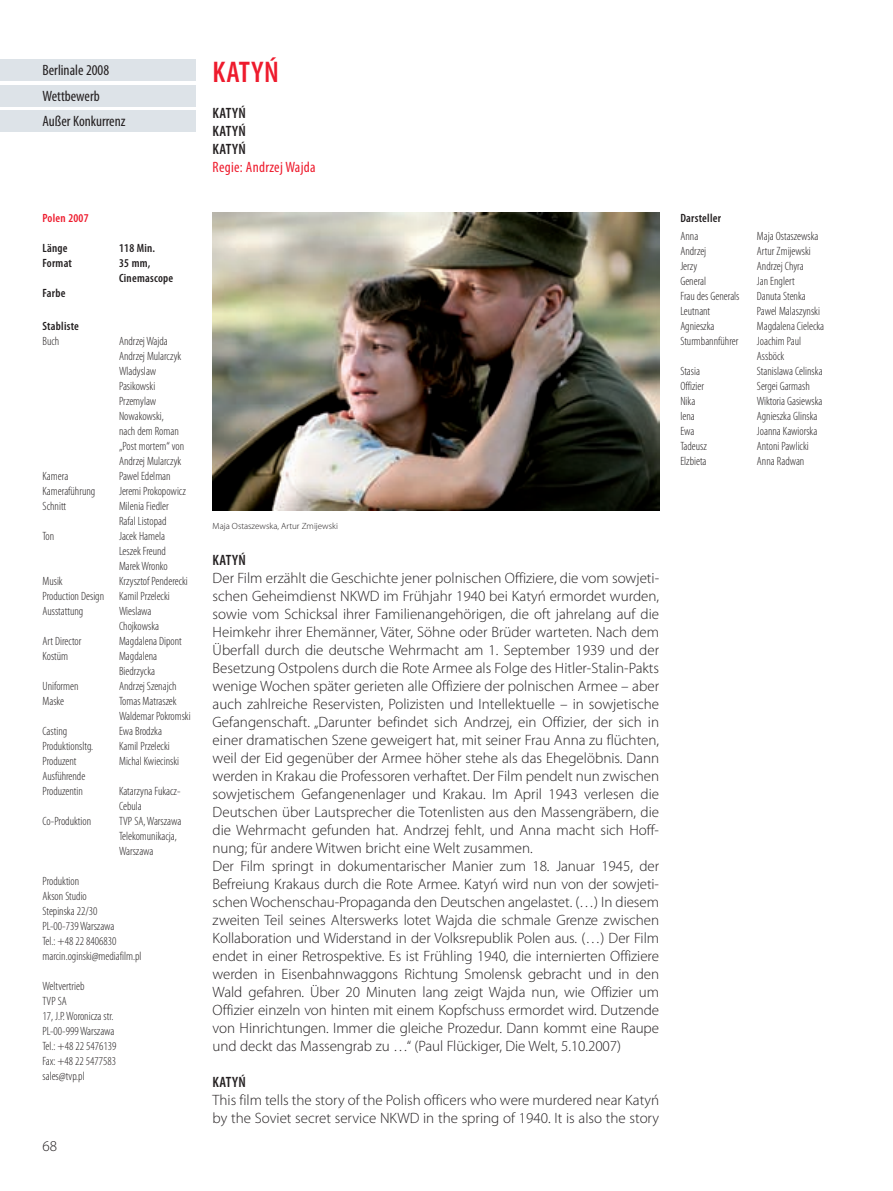
<style>
.page{position:relative;width:893px;height:1191px;background:#fff}
.page>*{position:absolute;margin:0;border:0;box-sizing:border-box;transform-origin:0 0}
.t1{font:600 condensed 30px "Myriad Pro";letter-spacing:.025em;color:#ee1b2d}
.t2{font:300 15px/18px "Myriad Pro";color:#231f20}
.t3{font:condensed 15px/25.5px "Myriad Pro";color:#231f20}
.t4{font:600 condensed 15px/18px "Myriad Pro";letter-spacing:.025em;color:#231f20;text-align:justify}
.t5{font:condensed 15px "Myriad Pro";letter-spacing:.02em;color:#ee1b2d}
.t6{font:300 condensed 12px/15px "Myriad Pro";color:#231f20}
.t7{font:600 condensed 12px/15px "Myriad Pro";letter-spacing:.02em;color:#231f20}
.t8{font:600 condensed 12px "Myriad Pro";letter-spacing:.02em;color:#ee1b2d}
.t9{font:300 9px "Myriad Pro";color:#231f20}
</style>
<div class="page">
<img style="left:0;top:59px;width:660px;height:452px">
<p class="t3" style="left:43px;top:57px;width:84px">Berlinale 2008<br>Wettbewerb<br>Außer Konkurrenz</p>
<p class="t8" style="left:43px;top:214px;width:48px">Polen 2007</p>
<p class="t7" style="left:43px;top:241px;width:27px">Länge</p>
<p class="t7" style="left:119px;top:241px;width:38px">118 Min.</p>
<p class="t7" style="left:43px;top:256px;width:31px">Format</p>
<p class="t7" style="left:119px;top:256px;width:56px">35 mm,<br>Cinemascope</p>
<p class="t7" style="left:43px;top:286px;width:24px">Farbe</p>
<p class="t7" style="left:43px;top:319px;width:38px">Stabliste</p>
<p class="t6" style="left:43px;top:334px;width:18px">Buch</p>
<p class="t6" style="left:119px;top:334px;width:67px">Andrzej Wajda<br>Andrzej Mularczyk<br>Wladyslaw<br>Pasikowski<br>Przemylaw<br>Nowakowski,<br>nach dem Roman „Post mortem“ von<br>Andrzej Mularczyk</p>
<p class="t6" style="left:43px;top:469px;width:27px">Kamera</p>
<p class="t6" style="left:119px;top:469px;width:53px">Pawel Edelman</p>
<p class="t6" style="left:43px;top:484px;width:54px">Kameraführung</p>
<p class="t6" style="left:119px;top:484px;width:68px">Jeremi Prokopowicz</p>
<p class="t6" style="left:43px;top:499px;width:25px">Schnitt</p>
<p class="t6" style="left:119px;top:499px;width:51px">Milenia Fiedler<br>Rafal Listopad</p>
<p class="t6" style="left:43px;top:529px;width:13px">Ton</p>
<p class="t6" style="left:119px;top:529px;width:50px">Jacek Hamela<br>Leszek Freund<br>Marek Wronko</p>
<p class="t6" style="left:43px;top:574px;width:22px">Musik</p>
<p class="t6" style="left:43px;top:574px;width:147px;text-indent:77px">Krzysztof Penderecki<br>Production Design Kamil Przelecki<br>Ausstattung</p>
<p class="t6" style="left:119px;top:604px;width:42px">Wieslawa<br>Chojkowska</p>
<p class="t6" style="left:43px;top:634px;width:40px">Art Director</p>
<p class="t6" style="left:119px;top:634px;width:64px">Magdalena Dipont</p>
<p class="t6" style="left:43px;top:649px;width:27px">Kostüm</p>
<p class="t6" style="left:119px;top:649px;width:40px">Magdalena<br>Biedrzycka</p>
<p class="t6" style="left:43px;top:679px;width:38px">Uniformen</p>
<p class="t6" style="left:119px;top:679px;width:59px">Andrzej Szenajch</p>
<p class="t6" style="left:43px;top:694px;width:23px">Maske</p>
<p class="t6" style="left:119px;top:694px;width:73px">Tomas Matraszek<br>Waldemar Pokromski</p>
<p class="t6" style="left:43px;top:724px;width:26px">Casting</p>
<p class="t6" style="left:119px;top:724px;width:44px">Ewa Brodzka</p>
<p class="t6" style="left:43px;top:739px;width:52px">Produktionsltg.</p>
<p class="t6" style="left:119px;top:739px;width:52px">Kamil Przelecki</p>
<p class="t6" style="left:43px;top:754px;width:35px">Produzent</p>
<p class="t6" style="left:119px;top:754px;width:62px">Michal Kwiecinski</p>
<p class="t6" style="left:43px;top:769px;width:44px">Ausführende<br>Produzentin</p>
<p class="t6" style="left:119px;top:784px;width:63px">Katarzyna Fukacz-<br>Cebula</p>
<p class="t6" style="left:43px;top:814px;width:50px">Co-Produktion</p>
<p class="t6" style="left:119px;top:814px;width:64px">TVP SA, Warszawa<br>Telekomunikacja,<br>Warszawa</p>
<p class="t6" style="left:43px;top:874px;width:101px">Produktion<br>Akson Studio<br>Stepinska 22/30<br>PL-00-739 Warszawa<br>Tel.: +48 22 8406830 marcin.oginski@mediafilm.pl</p>
<p class="t6" style="left:43px;top:979px;width:75px">Weltvertrieb<br>TVP SA<br>17, J.P. Woronicza str.<br>PL-00-999 Warszawa<br>Tel.: +48 22 5476139<br>Fax: +48 22 5477583 sales@tvp.pl</p>
<p class="t2" style="left:43px;top:1138px;width:16px">68</p>
<h1 class="t1" style="left:213px;top:62px;width:68px">KATYŃ</h1>
<p class="t4" style="left:213px;top:105px;width:35px">KATYŃ KATYŃ KATYŃ</p>
<p class="t5" style="left:213px;top:158px;width:104px">Regie: Andrzej Wajda</p>
<p class="t7" style="left:680px;top:211px;width:42px">Darsteller</p>
<p class="t6" style="left:680px;top:229px;width:19px">Anna</p>
<p class="t6" style="left:757px;top:229px;width:63px">Maja Ostaszewska</p>
<p class="t6" style="left:680px;top:244px;width:27px">Andrzej</p>
<p class="t6" style="left:757px;top:244px;width:55px">Artur Zmijewski</p>
<p class="t6" style="left:680px;top:259px;width:19px">Jerzy</p>
<p class="t6" style="left:757px;top:259px;width:48px">Andrzej Chyra</p>
<p class="t6" style="left:680px;top:274px;width:27px">General</p>
<p class="t6" style="left:757px;top:274px;width:39px">Jan Englert</p>
<p class="t6" style="left:680px;top:289px;width:61px">Frau des Generals</p>
<p class="t6" style="left:757px;top:289px;width:50px">Danuta Stenka</p>
<p class="t6" style="left:680px;top:304px;width:31px">Leutnant</p>
<p class="t6" style="left:757px;top:304px;width:65px">Pawel Malaszynski</p>
<p class="t6" style="left:680px;top:319px;width:36px">Agnieszka</p>
<p class="t6" style="left:757px;top:319px;width:69px">Magdalena Cielecka</p>
<p class="t6" style="left:680px;top:334px;width:59px">Sturmbannführer</p>
<p class="t6" style="left:757px;top:334px;width:46px">Joachim Paul<br>Assböck</p>
<p class="t6" style="left:680px;top:364px;width:21px">Stasia</p>
<p class="t6" style="left:757px;top:364px;width:67px">Stanislawa Celinska</p>
<p class="t6" style="left:680px;top:379px;width:25px">Offizier</p>
<p class="t6" style="left:757px;top:379px;width:54px">Sergei Garmash</p>
<p class="t6" style="left:680px;top:394px;width:16px">Nika</p>
<p class="t6" style="left:757px;top:394px;width:67px">Wiktoria Gasiewska</p>
<p class="t6" style="left:680px;top:409px;width:16px">Iena</p>
<p class="t6" style="left:757px;top:409px;width:62px">Agnieszka Glinska</p>
<p class="t6" style="left:680px;top:424px;width:16px">Ewa</p>
<p class="t6" style="left:757px;top:424px;width:62px">Joanna Kawiorska</p>
<p class="t6" style="left:680px;top:439px;width:28px">Tadeusz</p>
<p class="t6" style="left:757px;top:439px;width:53px">Antoni Pawlicki</p>
<p class="t6" style="left:680px;top:454px;width:28px">Elzbieta</p>
<p class="t6" style="left:757px;top:454px;width:49px">Anna Radwan</p>
<p class="t9" style="left:213px;top:523px;width:127px">Maja Ostaszewska, Artur Zmijewski</p>
<p class="t4" style="left:213px;top:552px;width:35px">KATYŃ</p>
<p class="t2" style="left:213px;top:570px;width:448px">Der Film erzählt die Geschichte jener polnischen Offiziere, die vom sowjeti&shy;schen Geheimdienst NKWD im Frühjahr 1940 bei Katyń ermordet wurden, sowie vom Schicksal ihrer Familienangehörigen, die oft jahrelang auf die Heimkehr ihrer Ehemänner, Väter, Söhne oder Brüder warteten. Nach dem Überfall durch die deutsche Wehrmacht am 1. September 1939 und der Besetzung Ostpolens durch die Rote Armee als Folge des Hitler-Stalin-Pakts wenige Wochen später gerieten alle Offiziere der polnischen Armee – aber auch zahlreiche Reservisten, Polizisten und Intellektuelle – in sowjetische Gefangenschaft. „Darunter befindet sich Andrzej, ein Offizier, der sich in einer dramatischen Szene geweigert hat, mit seiner Frau Anna zu flüchten, weil der Eid gegenüber der Armee höher stehe als das Ehegelöbnis. Dann werden in Krakau die Professoren verhaftet. Der Film pendelt nun zwischen sowjetischem Gefangenenlager und Krakau. Im April 1943 verlesen die Deutschen über Lautsprecher die Totenlisten aus den Massengräbern, die die Wehrmacht gefunden hat. Andrzej fehlt, und Anna macht sich Hoff - nung; für andere Witwen bricht eine Welt zusammen.<br>Der Film springt in dokumentarischer Manier zum 18. Januar 1945, der Befreiung Krakaus durch die Rote Armee. Katyń wird nun von der sowjeti&shy;schen Wochenschau-Propaganda den Deutschen angelastet. (…) In diesem zweiten Teil seines Alterswerks lotet Wajda die schmale Grenze zwischen Kollaboration und Widerstand in der Volksrepublik Polen aus. (…) Der Film endet in einer Retrospektive. Es ist Frühling 1940, die internierten Offiziere werden in Eisenbahnwaggons Richtung Smolensk gebracht und in den Wald gefahren. Über 20 Minuten lang zeigt Wajda nun, wie Offizier um Offizier einzeln von hinten mit einem Kopfschuss ermordet wird. Dutzen de von Hinrichtungen. Immer die gleiche Prozedur. Dann kommt eine Raupe und deckt das Massengrab zu …“ (Paul Flückiger, Die Welt, 5.10.2007)</p>
<p class="t4" style="left:213px;top:1074px;width:35px">KATYŃ</p>
<p class="t2" style="left:213px;top:1092px;width:448px">This film tells the story of the Polish officers who were murdered near Katyń by the Soviet secret service NKWD in the spring of 1940. It is also the story</p>
</div>
